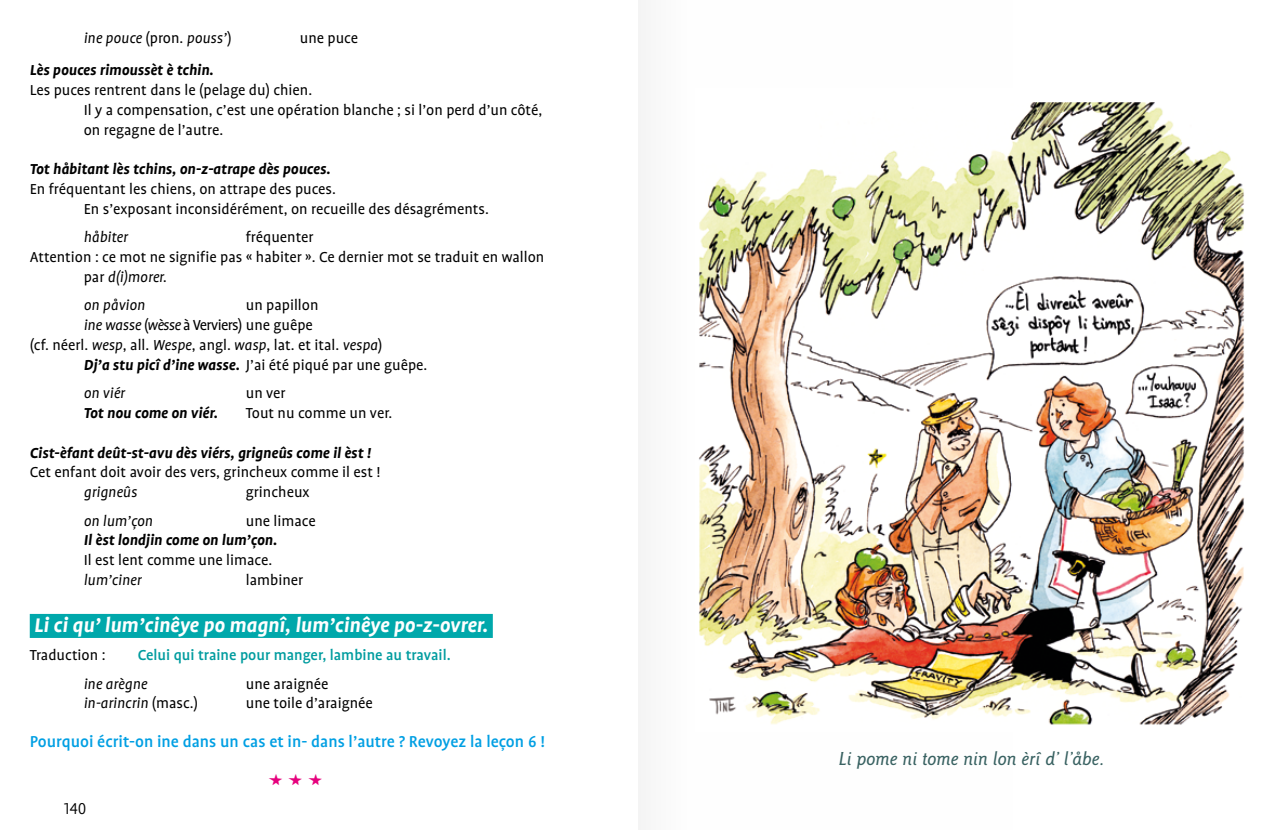
<style>
.page{position:relative;width:1276px;height:830px;background:#fff}
.page>*{position:absolute;margin:0;border:0;box-sizing:border-box;transform-origin:0 0}
.t1{font:italic 700 22.5px "Profile OT";color:#fff}
.t2{font:italic 500 19.5px "Goudy Sans";color:#386161}
.t3{font:500 18px "Profile OT";color:#009fe3}
.t4{font:300 18px "Profile OT";color:#000}
.t5{font:18px "Oogie Boogie";color:#e6007d}
.t6{font:16.5px/19.8px "Profile OT";color:#000}
.t7{font:italic 700 16.5px "Profile OT";color:#000}
.t8{font:italic 16.5px "Profile OT";color:#000}
.t9{font:500 16.5px "Profile OT";color:#009c9f}
.t10{font:16.5px "Profile OT";letter-spacing:-.025em;color:#000}
.s1{font-style:normal}
.s2{font-style:italic}
.s3{font-weight:700;font-style:italic}
</style>
<div class="page">
<img style="left:698px;top:102px;width:546px;height:623px">
<div style="left:30px;top:613px;width:463px;height:24px;background:#00a8ab"></div>
<p class="t8" style="left:84px;top:28px;width:149px">ine pouce <span class="s1">(pron.</span> pouss’<span class="s1">)</span></p>
<p class="t6" style="left:300px;top:28px;width:60px">une puce</p>
<p class="t7" style="left:30px;top:61px;width:185px">Lès pouces rimoussèt è tchin.</p>
<p class="t6" style="left:84px;top:80px;width:460px;text-indent:-54px">Les puces rentrent dans le (pelage du) chien.<br>Il y a compensation, c’est une opération blanche ; si l’on perd d’un côté, on regagne de l’autre.</p>
<p class="t7" style="left:30px;top:160px;width:302px">Tot håbitant lès tchins, on-z-atrape dès pouces.</p>
<p class="t6" style="left:84px;top:179px;width:406px;text-indent:-54px">En fréquentant les chiens, on attrape des puces.<br>En s’exposant inconsidérément, on recueille des désagréments.</p>
<p class="t8" style="left:84px;top:228px;width:46px">håbiter</p>
<p class="t6" style="left:246px;top:228px;width:69px">fréquenter</p>
<p class="t6" style="left:30px;top:247px;width:516px">Attention : ce mot ne signifie pas « habiter ». Ce dernier mot se traduit en wallon</p>
<p class="t8" style="left:84px;top:267px;width:85px"><span class="s1">par</span> d(i)morer.</p>
<p class="t8" style="left:84px;top:296px;width:63px">on påvion</p>
<p class="t6" style="left:246px;top:295px;width:74px">un papillon</p>
<p class="t10" style="left:84px;top:316px;width:231px"><span class="s2">ine wasse</span> (<span class="s2">wèsse</span> à Verviers) une guêpe</p>
<p class="t6" style="left:30px;top:335px;width:354px">(cf. néerl. <span class="s2">wesp</span>, all. <span class="s2">Wespe</span>, angl. <span class="s2">wasp</span>, lat. et ital. <span class="s2">vespa</span>)</p>
<p class="t6" style="left:84px;top:355px;width:345px"><span class="s3">Dj’a stu picî d’ine wasse.</span> J’ai été piqué par une guêpe.</p>
<p class="t8" style="left:84px;top:383px;width:43px">on viér</p>
<p class="t6" style="left:246px;top:383px;width:41px">un ver</p>
<p class="t7" style="left:84px;top:403px;width:136px">Tot nou come on viér.</p>
<p class="t6" style="left:246px;top:403px;width:148px">Tout nu comme un ver.</p>
<p class="t7" style="left:30px;top:443px;width:343px">Cist-èfant deût-st-avu dès viérs, grigneûs come il èst !</p>
<p class="t6" style="left:30px;top:462px;width:352px">Cet enfant doit avoir des vers, grincheux comme il est !</p>
<p class="t8" style="left:84px;top:482px;width:55px">grigneûs</p>
<p class="t6" style="left:246px;top:482px;width:65px">grincheux</p>
<p class="t8" style="left:84px;top:511px;width:71px">on lum’çon</p>
<p class="t6" style="left:246px;top:510px;width:71px">une limace</p>
<p class="t7" style="left:84px;top:531px;width:195px">Il èst londjin come on lum’çon.</p>
<p class="t6" style="left:84px;top:550px;width:190px">Il est lent comme une limace.</p>
<p class="t8" style="left:84px;top:570px;width:59px">lum’ciner</p>
<p class="t6" style="left:246px;top:570px;width:59px">lambiner</p>
<h1 class="t1" style="left:34px;top:612px;width:455px">Li ci qu’ lum’cinêye po magnî, lum’cinêye po-z-ovrer.</h1>
<p class="t6" style="left:30px;top:645px;width:77px">Traduction :</p>
<p class="t9" style="left:138px;top:645px;width:314px">Celui qui traine pour manger, lambine au travail.</p>
<p class="t8" style="left:84px;top:674px;width:65px">ine arègne</p>
<p class="t6" style="left:246px;top:673px;width:84px">une araignée</p>
<p class="t8" style="left:84px;top:693px;width:116px">in-arincrin <span class="s1">(masc.)</span></p>
<p class="t6" style="left:246px;top:693px;width:128px">une toile d’araignée</p>
<p class="t3" style="left:30px;top:731px;width:516px">Pourquoi écrit-on ine dans un cas et in- dans l’autre ? Revoyez la leçon 6 !</p>
<p class="t5" style="left:271px;top:771px;width:51px">***</p>
<p class="t4" style="left:64px;top:797px;width:24px">140</p>
<p class="t2" style="left:839px;top:747px;width:267px">Li pome ni tome nin lon èrî d’ l’åbe.</p>
</div>
